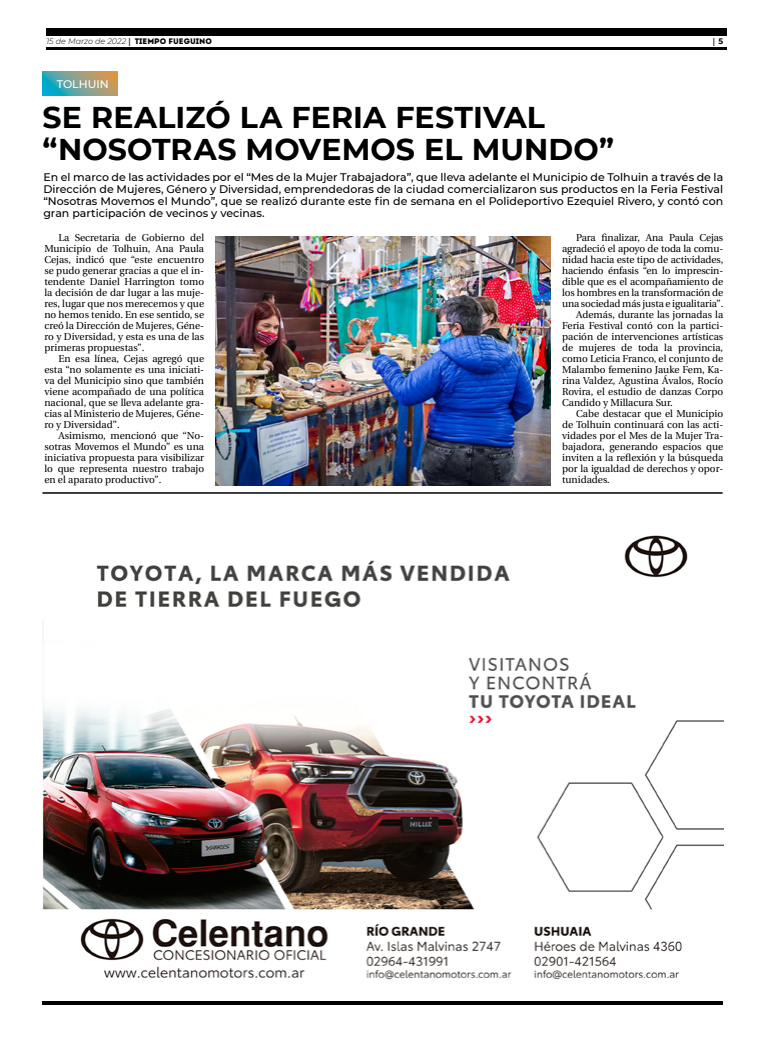
<style>
.page{position:relative;width:780px;height:1049px;background:#fff}
.page>*{position:absolute;margin:0;border:0;box-sizing:border-box;transform-origin:0 0}
.t1{font:700 30px/32px "Montserrat";letter-spacing:.005em;color:#000}
.t2{font:500 11px/12px "Montserrat";color:#000;text-align:justify}
.t3{font:500 11px "Montserrat";color:#fff}
.t4{font:10px/11px "Utopia";color:#000;text-align:justify}
.t5{font:italic 300 8px "Montserrat";color:#000}
.t6{font:700 8px "Utopia";color:#000}
.s1{font-family:"Utopia";font-weight:700;font-style:normal}
.s2{font-family:"Intro";font-weight:400;font-style:normal}
.s3{font-family:"Montserrat"}
</style>
<div class="page">
<hr style="left:46px;top:48px;width:680px;height:2px;background:#000">
<div style="left:46px;top:28px;width:680px;height:7px;background:#000"></div>
<hr style="left:43px;top:1001px;width:680px;height:4px;background:#000">
<img style="left:43px;top:535px;width:680px;height:445px">
<hr style="left:43px;top:492px;width:679px;height:1px;background:#000">
<svg style="left:43px;top:72px;width:75px;height:24px;background:#7aa190"></svg>
<img style="left:215px;top:236px;width:335px;height:249px">
<p class="t5" style="left:46px;top:36px;width:167px">15 de Marzo de 2022 <span class="s1">|</span> <span class="s2">TIEMPO FUEGUINO</span></p>
<p class="t6" style="left:712px;top:37px;width:12px">| <span class="s3">5</span></p>
<p class="t3" style="left:57px;top:76px;width:54px">TOLHUIN</p>
<h1 class="t1" style="left:43px;top:100px;width:573px">SE REALIZÓ LA FERIA FESTIVAL “NOSOTRAS MOVEMOS EL MUNDO”</h1>
<p class="t2" style="left:43px;top:171px;width:681px">En el marco de las actividades por el “Mes de la Mujer Trabajadora”, que lleva adelante el Municipio de Tolhuin a través de la Dirección de Mujeres, Género y Diversidad, emprendedoras de la ciudad comercializaron sus productos en la Feria Festival “Nosotras Movemos el Mundo”, que se realizó durante este fin de semana en el Polideportivo Ezequiel Rivero, y contó con gran participación de vecinos y vecinas.</p>
<p class="t4" style="left:44px;top:232px;width:161px;text-indent:14px">La Secretaria de Gobierno del Municipio de Tolhuin, Ana Paula Cejas, indicó que “este encuentro se pudo generar gracias a que el in&shy;tendente Daniel Harrington tomo la decisión de dar lugar a las muje&shy;res, lugar que nos merecemos y que no hemos tenido. En ese sentido, se creó la Dirección de Mujeres, Géne&shy;ro y Diversidad, y esta es una de las primeras propuestas”.</p>
<p class="t4" style="left:44px;top:353px;width:161px;text-indent:14px">En esa línea, Cejas agregó que esta “no solamente es una iniciati&shy;va del Municipio sino que también viene acompañado de una política nacional, que se lleva adelante gra&shy;cias al Ministerio de Mujeres, Géne&shy;ro y Diversidad”.</p>
<p class="t4" style="left:44px;top:430px;width:161px;text-indent:14px">Asimismo, mencionó que “No&shy;sotras Movemos el Mundo” es una iniciativa propuesta para visibilizar lo que representa nuestro trabajo en el aparato productivo”.</p>
<p class="t4" style="left:576px;top:232px;width:148px">Para finalizar, Ana Paula Cejas</p>
<p class="t4" style="left:562px;top:243px;width:163px">agradeció el apoyo de toda la comu-</p>
<p class="t4" style="left:562px;top:254px;width:163px">nidad hacia este tipo de actividades,</p>
<p class="t4" style="left:562px;top:265px;width:163px">haciendo énfasis “en lo imprescin-</p>
<p class="t4" style="left:562px;top:276px;width:163px">dible que es el acompañamiento de</p>
<p class="t4" style="left:562px;top:287px;width:163px">los hombres en la transformación de</p>
<p class="t4" style="left:562px;top:298px;width:163px">una sociedad más justa e igualitaria”.</p>
<p class="t4" style="left:576px;top:309px;width:148px">Además, durante las jornadas la</p>
<p class="t4" style="left:562px;top:320px;width:163px">Feria Festival contó con la partici-</p>
<p class="t4" style="left:562px;top:331px;width:163px">pación de intervenciones artísticas</p>
<p class="t4" style="left:562px;top:342px;width:163px">de mujeres de toda la provincia,</p>
<p class="t4" style="left:562px;top:353px;width:163px">como Leticia Franco, el conjunto de</p>
<p class="t4" style="left:562px;top:364px;width:163px">Malambo femenino Jauke Fem, Ka-</p>
<p class="t4" style="left:562px;top:375px;width:163px">rina Valdez, Agustina Ávalos, Rocío</p>
<p class="t4" style="left:562px;top:386px;width:163px">Rovira, el estudio de danzas Corpo</p>
<p class="t4" style="left:562px;top:397px;width:112px">Candido y Millacura Sur.</p>
<p class="t4" style="left:576px;top:408px;width:148px">Cabe destacar que el Municipio</p>
<p class="t4" style="left:562px;top:419px;width:163px">de Tolhuin continuará con las acti-</p>
<p class="t4" style="left:562px;top:430px;width:163px">vidades por el Mes de la Mujer Tra-</p>
<p class="t4" style="left:562px;top:441px;width:163px">bajadora, generando espacios que</p>
<p class="t4" style="left:562px;top:452px;width:163px">inviten a la reflexión y la búsqueda</p>
<p class="t4" style="left:562px;top:463px;width:163px">por la igualdad de derechos y opor-</p>
<p class="t4" style="left:562px;top:474px;width:49px">tunidades.</p>
</div>
